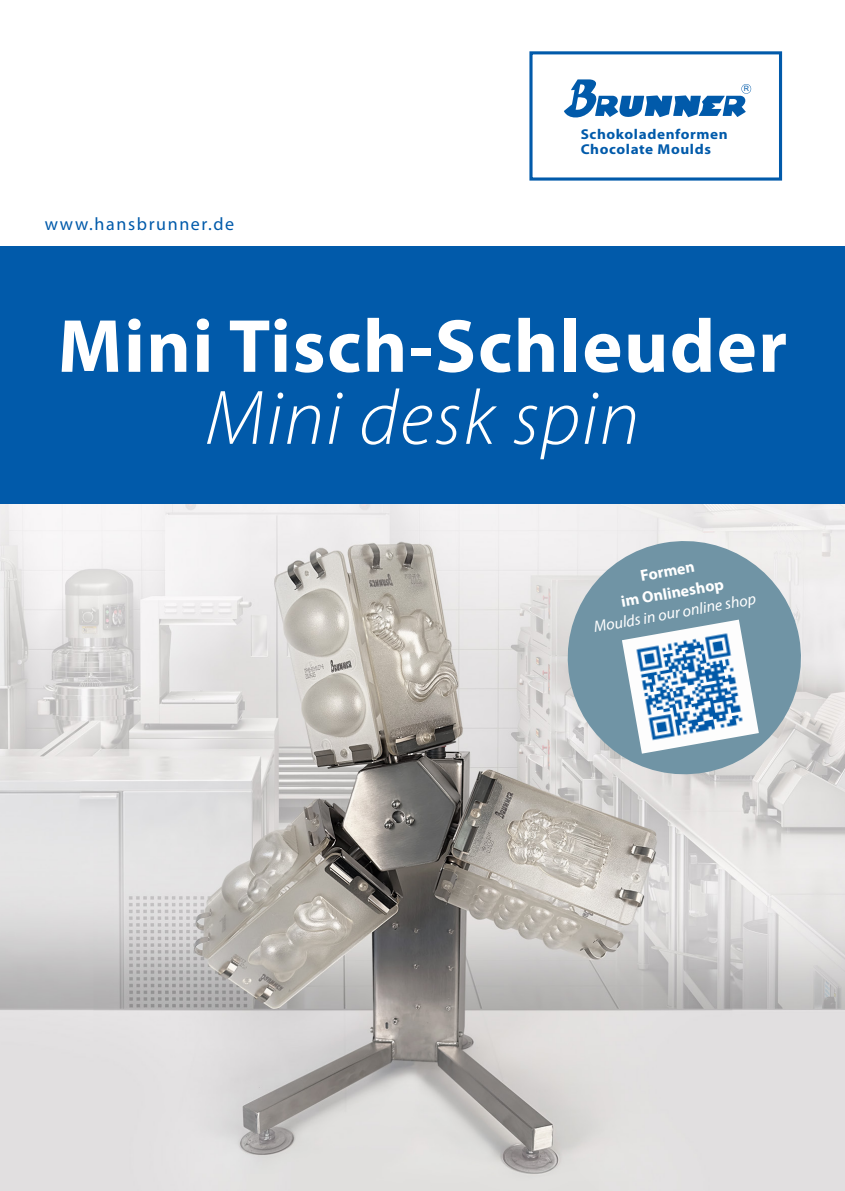
<style>
.page{position:relative;width:845px;height:1191px;background:#fff}
.page>*{position:absolute;margin:0;border:0;box-sizing:border-box;transform-origin:0 0}
.t1{font:italic 300 78px "Myriad Pro";letter-spacing:.02em;color:#fff}
.t2{font:700 76px "Myriad Pro";letter-spacing:.02em;color:#fff}
.t3{font:18px "Myriad Pro";letter-spacing:.09em;color:#015aaa}
.Fließtext_D{font:italic 16px "Myriad Pro";color:#fff}
.Fließtext_D-2{font:700 16px "Myriad Pro";color:#fff}
.t4{font:700 14.2px/14.2px "Myriad Pro";letter-spacing:.04em;color:#015aaa;scale:1.06 1}
.t5{font:7.4px "Arial";color:#015aaa}
</style>
<div class="page">
<div style="left:0;top:247px;width:845px;height:258px;background:#015aaa"></div>
<svg style="left:564px;top:79px;width:187px;height:39px"></svg>
<div style="left:529px;top:51px;width:253px;height:130px;border:3px solid #015aaa"></div>
<img style="left:0;top:505px;width:845px;height:686px">
<svg style="left:558px;top:531px;width:252px;height:252px;background:#a5b8c1"></svg>
<img style="left:622px;top:619px;width:137px;height:134px">
<p class="t3" style="left:45px;top:212px;width:191px">www.hansbrunner.de</p>
<p class="t4" style="left:581px;top:127px;width:140px">Schokoladenformen<br>Chocolate Moulds</p>
<p class="t5" style="left:743px;top:84px;width:7px">R</p>
<p class="t2" style="left:58px;top:297px;width:731px">Mini Tisch-Schleuder</p>
<p class="t1" style="left:205px;top:371px;width:436px">Mini desk spin</p>
<p class="Fließtext_D-2" style="left:638px;top:566px;width:56px;rotate:-10deg">Formen</p>
<p class="Fließtext_D-2" style="left:619px;top:591px;width:106px;rotate:-10deg">im Onlineshop</p>
<p class="Fließtext_D" style="left:592px;top:617px;width:166px;rotate:-10deg">Moulds in our online shop</p>
</div>
